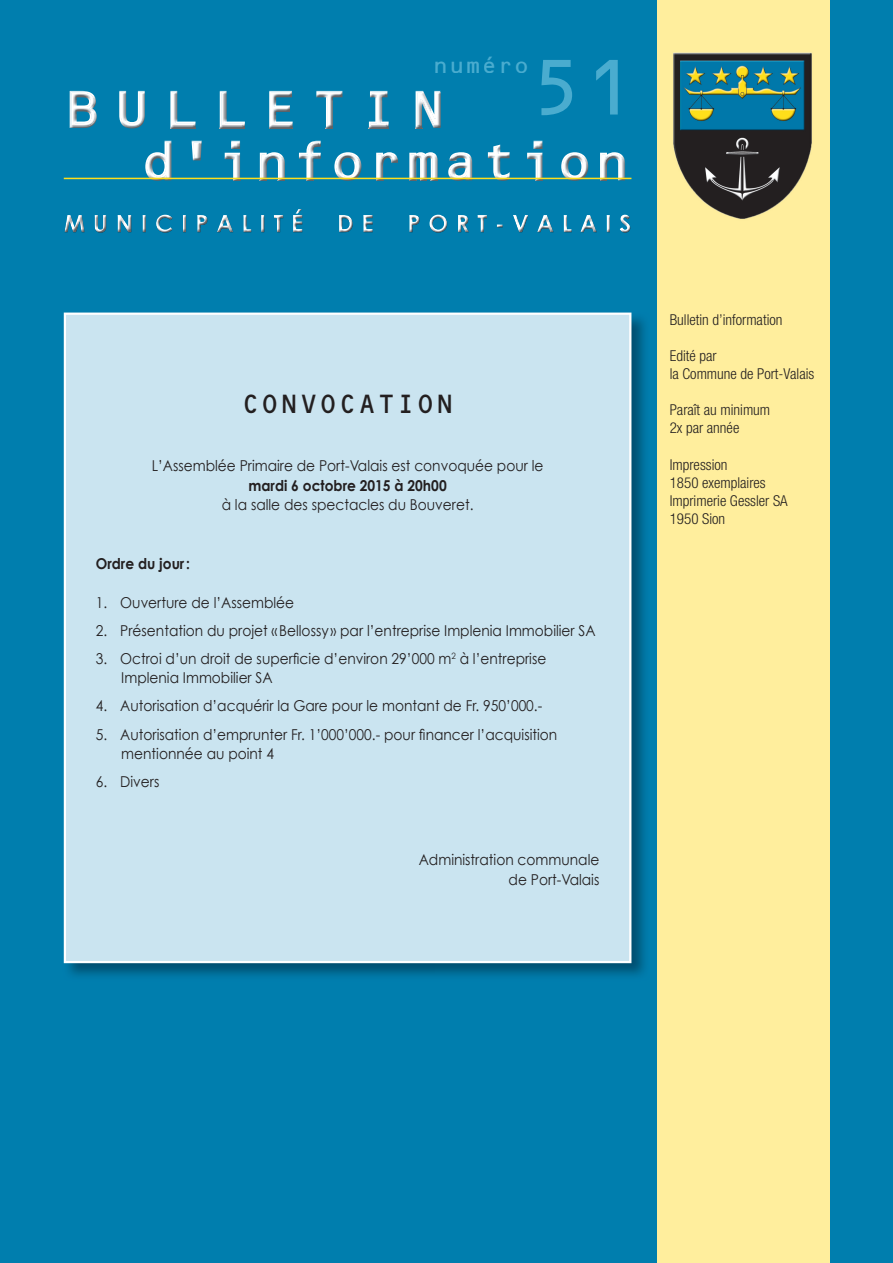
<style>
.page{position:relative;width:893px;height:1263px;background:#007eae}
.page>*{position:absolute;margin:0;border:0;box-sizing:border-box;transform-origin:0 0}
.t1{font:75px "OCRB";color:#4aaccf}
.t2{font:27px "OCRB";color:#231f20}
.t3{font:22.5px "OCRB";color:#4aaccf}
.t4{font:15px/19.5px "Century Gothic";color:#231f20;scale:.92 1}
.t5{font:300 condensed 15px/18px "Helvetica Neue";color:#231f20}
.t6{font:700 15px "Century Gothic";color:#231f20;scale:.92 1}
.s1{font-family:"OCRB A"}
</style>
<div class="page">
<div style="left:657px;top:0;width:172px;height:1263px;background:#ffee9d"></div>
<img style="left:673px;top:52px;width:139px;height:167px">
<img style="left:138px;top:91px;width:303px;height:1px">
<img style="left:70px;top:91px;width:56px;height:1px">
<svg style="left:369px;top:128px;width:20px;height:1px"></svg>
<svg style="left:269px;top:128px;width:24px;height:1px"></svg>
<svg style="left:220px;top:128px;width:25px;height:1px"></svg>
<svg style="left:170px;top:128px;width:26px;height:1px"></svg>
<img style="left:415px;top:92px;width:1px;height:36px">
<img style="left:342px;top:92px;width:27px;height:36px">
<img style="left:219px;top:92px;width:1px;height:36px">
<img style="left:416px;top:92px;width:25px;height:36px">
<img style="left:369px;top:92px;width:20px;height:36px">
<img style="left:316px;top:92px;width:26px;height:36px">
<img style="left:269px;top:92px;width:24px;height:36px">
<img style="left:220px;top:92px;width:25px;height:36px">
<img style="left:170px;top:92px;width:26px;height:36px">
<img style="left:119px;top:92px;width:26px;height:36px">
<img style="left:70px;top:92px;width:27px;height:36px">
<img style="left:75px;top:96px;width:16px;height:11px">
<img style="left:75px;top:110px;width:16px;height:13px">
<svg style="left:409px;top:180px;width:29px;height:1px"></svg>
<img style="left:321px;top:142px;width:279px;height:38px">
<img style="left:171px;top:142px;width:128px;height:38px">
<svg style="left:145px;top:162px;width:26px;height:19px"></svg>
<svg style="left:533px;top:141px;width:9px;height:8px"></svg>
<img style="left:299px;top:142px;width:22px;height:38px">
<svg style="left:231px;top:141px;width:9px;height:8px"></svg>
<img style="left:192px;top:142px;width:10px;height:18px">
<img style="left:146px;top:142px;width:25px;height:38px">
<img style="left:488px;top:145px;width:22px;height:35px">
<img style="left:409px;top:152px;width:29px;height:28px">
<img style="left:376px;top:152px;width:22px;height:28px">
<img style="left:600px;top:152px;width:24px;height:28px">
<img style="left:561px;top:152px;width:27px;height:28px">
<img style="left:334px;top:152px;width:27px;height:28px">
<img style="left:260px;top:152px;width:25px;height:28px">
<img style="left:448px;top:152px;width:24px;height:28px">
<img style="left:527px;top:153px;width:15px;height:27px">
<img style="left:225px;top:153px;width:15px;height:27px">
<img style="left:567px;top:156px;width:16px;height:21px">
<img style="left:340px;top:156px;width:16px;height:21px">
<img style="left:151px;top:157px;width:15px;height:19px">
<svg style="left:454px;top:167px;width:18px;height:14px"></svg>
<img style="left:64px;top:209px;width:566px;height:24px">
<hr style="left:64px;top:178px;width:567px;height:1px;background:#ffdf1b">
<img style="left:63px;top:312px;width:582px;height:664px">
<div style="left:65px;top:314px;width:565px;height:648px;background:#cae4f0"></div>
<h3 class="t3" style="left:433px;top:53px;width:99px">num<span class="s1">é</span>ro</h3>
<h1 class="t1" style="left:530px;top:49px;width:109px">51</h1>
<h2 class="t2" style="left:241px;top:389px;width:215px">CONVOCATION</h2>
<p class="t4" style="left:152px;top:456px;width:427px">L’Assemblée Primaire de Port-Valais est convoquée pour le</p>
<p class="t6" style="left:249px;top:476px;width:217px">mardi 6 octobre 2015 à 20h00</p>
<p class="t4" style="left:222px;top:495px;width:275px">à la salle des spectacles du Bouveret.</p>
<p class="t6" style="left:96px;top:554px;width:104px">Ordre du jour :</p>
<p class="t4" style="left:96px;top:593px;width:217px">1. Ouverture de l’Assemblée</p>
<p class="t4" style="left:96px;top:621px;width:545px">2. Présentation du projet « Bellossy » par l’entreprise Implenia Immobilier SA</p>
<p class="t4" style="left:121px;top:649px;width:463px;text-indent:-26px">3. Octroi d’un droit de superficie d’environ 29’000 m<sup>2</sup> à l’entreprise<br>Implenia Immobilier SA</p>
<p class="t4" style="left:96px;top:696px;width:487px">4. Autorisation d’acquérir la Gare pour le montant de Fr. 950’000.-</p>
<p class="t4" style="left:121px;top:724px;width:475px;text-indent:-26px">5. Autorisation d’emprunter Fr. 1’000’000.- pour financer l’acquisition mentionnée au point 4</p>
<p class="t4" style="left:96px;top:772px;width:71px">6. Divers</p>
<p class="t4" style="left:419px;top:850px;width:198px;text-align:right">Administration communale de Port-Valais</p>
<p class="t5" style="left:670px;top:311px;width:114px">Bulletin d’information</p>
<p class="t5" style="left:670px;top:347px;width:146px">Edité par<br>la Commune de Port-Valais</p>
<p class="t5" style="left:670px;top:401px;width:102px">Paraît au minimum<br>2x par année</p>
<p class="t5" style="left:670px;top:455px;width:119px">Impression<br>1850 exemplaires<br>Imprimerie Gessler SA<br>1950 Sion</p>
</div>
